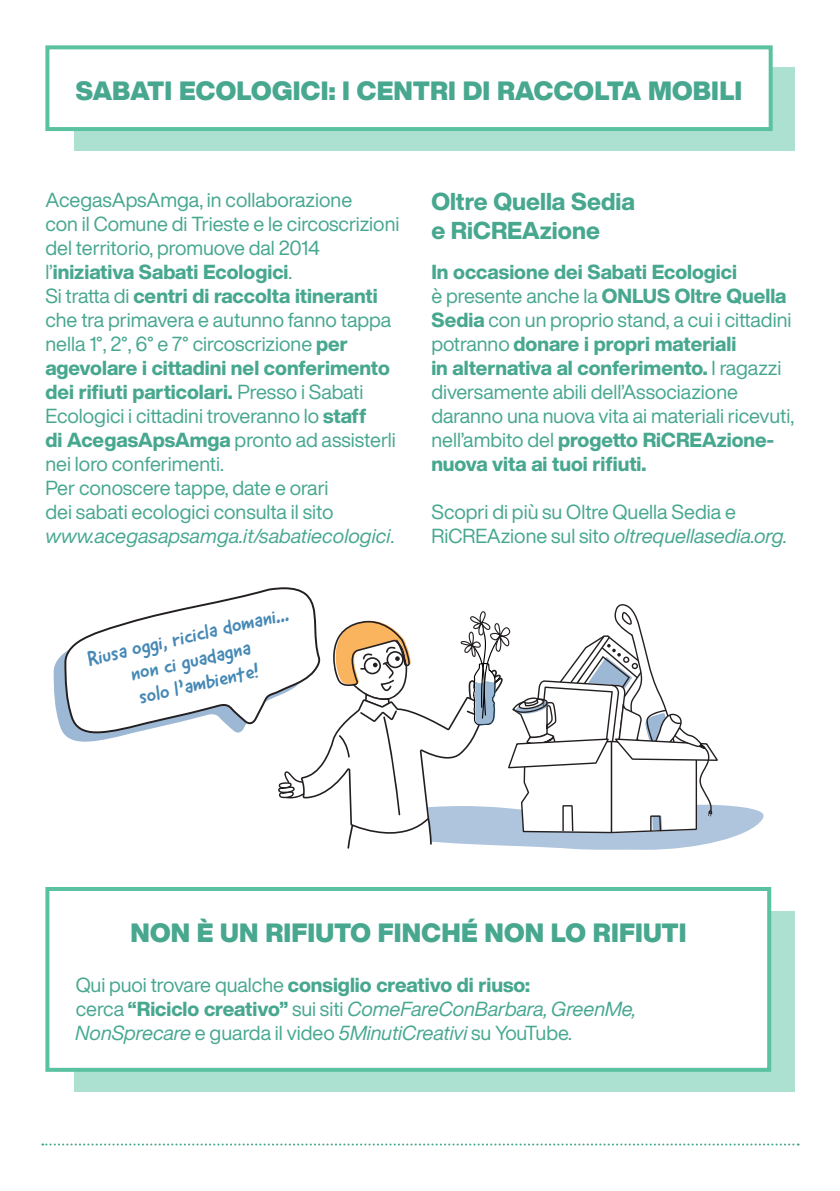
<style>
.page{position:relative;width:840px;height:1191px;background:#fff}
.page>*{position:absolute;margin:0;border:0;box-sizing:border-box;transform-origin:0 0}
.t1{font:26px "Helvetica Now Display";letter-spacing:.01em;color:#47a78f}
.t2{font:800 24px/28.8px "Helvetica Now Display";color:#47a78f}
.t3{font:20px/24px "Helvetica Now Display";color:#47a78f}
.t4{font:italic 20px/24px "Helvetica Now Display";color:#47a890}
.t5{font:20px/24.4px "Good Dog New";color:#4689b6;text-align:center}
.s1{font-weight:800}
.s2{font-style:italic;color:#47a890}
.s3{font-style:italic}
.s4{font-style:normal;color:#47a78f}
.s5{font-weight:800;font-style:normal;color:#47a78f}
.s6{font-style:normal}
</style>
<div class="page">
<div style="left:74px;top:67px;width:720px;height:84px;background:#ace0d0"></div>
<div style="left:47px;top:47px;width:723px;height:82px;background:#fff"></div>
<div style="left:45px;top:45px;width:727px;height:86px;border:4px solid #5ac1a1"></div>
<svg style="left:42px;top:1143px;width:756px;height:2px"></svg>
<div style="left:74px;top:912px;width:720px;height:180px;background:#ace0d0"></div>
<div style="left:45px;top:887px;width:725px;height:184px;background:#fff;border:4px solid #5ac1a1"></div>
<svg style="left:54px;top:587px;width:710px;height:262px"></svg>
<h1 class="t1" style="left:76px;top:72px;width:668px">SABATI ECOLOGICI: I CENTRI DI RACCOLTA MOBILI</h1>
<p class="t3" style="left:45px;top:188px;width:355px">AcegasApsAmga, in collaborazione<br>con il Comune di Trieste e le circoscrizioni del territorio, promuove dal 2014 l’<span class="s1">iniziativa Sabati Ecologici</span>.<br>Si tratta di <span class="s1">centri di raccolta itineranti </span>che tra primavera e autunno fanno tappa nella 1°, 2°, 6° e 7° circoscrizione <span class="s1">per agevolare i cittadini nel conferimento dei rifiuti particolari.</span> Presso i Sabati Ecologici i cittadini troveranno lo <span class="s1">staff<br>di AcegasApsAmga</span> pronto ad assisterli nei loro conferimenti.<br>Per conoscere tappe, date e orari<br>dei sabati ecologici consulta il sito <span class="s2">www.acegasapsamga.it/sabatiecologici</span>.</p>
<p class="t2" style="left:431px;top:187px;width:205px">Oltre Quella Sedia e RiCREAzione</p>
<p class="t3" style="left:431px;top:260px;width:364px"><span class="s1">In occasione dei Sabati Ecologici<br></span>è presente anche la <span class="s1">ONLUS Oltre Quella Sedia</span> con un proprio stand, a cui i cittadini potranno <span class="s1">donare i propri materiali<br>in alternativa al conferimento.</span> I ragazzi diversamente abili dell’Associazione daranno una nuova vita ai materiali ricevuti, nell’ambito del <span class="s1">progetto RiCREAzione&shy;nuova vita ai tuoi rifiuti.</span></p>
<p class="t3" style="left:431px;top:500px;width:357px">Scopri di più su Oltre Quella Sedia e<br>RiCREAzione sul sito <span class="s3">oltrequellasedia.org.</span></p>
<p class="t5" style="left:85px;top:647px;width:207px;rotate:-13deg">Riusa oggi, ricicla domani... non ci guadagna<br>solo l’ambiente!</p>
<h1 class="t1" style="left:130px;top:915px;width:557px">NON È UN RIFIUTO FINCHÉ NON LO RIFIUTI</h1>
<p class="t4" style="left:76px;top:973px;width:561px"><span class="s4">Qui puoi trovare qualche</span> <span class="s5">consiglio creativo di riuso:<br></span><span class="s6">cerca</span> <span class="s5">“Riciclo creativo”</span> <span class="s6">sui siti</span> ComeFareConBarbara, GreenMe,<br>NonSprecare <span class="s6">e guarda il video</span> 5MinutiCreativi <span class="s6">su YouTube.</span></p>
</div>
